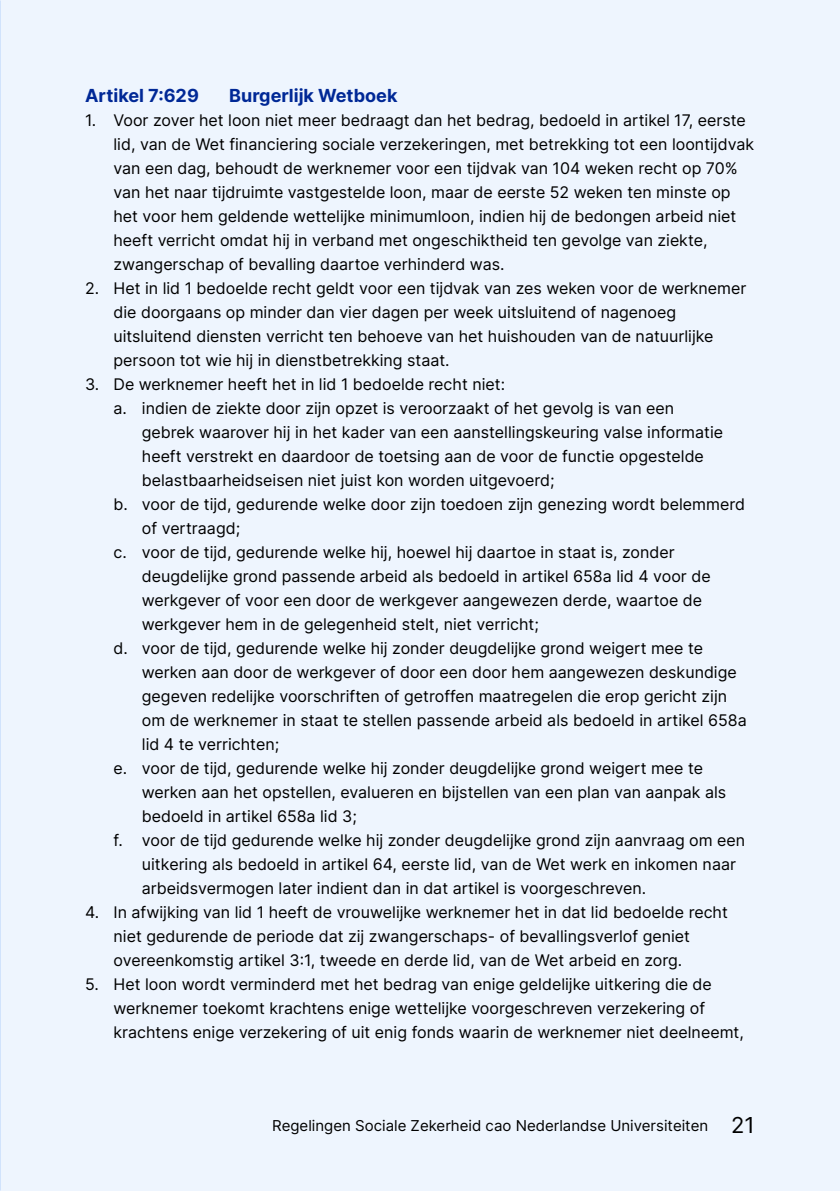
<style>
.page{position:relative;width:840px;height:1191px;background:#fff}
.page>*{position:absolute;margin:0;border:0;box-sizing:border-box;transform-origin:0 0}
.t1{font:700 18px "Inter";color:#002896}
.t2{font:16px/24px "Inter";color:#000}
.t3{font:15px "Inter";color:#000}
.s1{font-size:22px}
</style>
<div class="page">
<div style="left:0;top:0;width:839px;height:1191px;background:#eef5fe"></div>
<p class="t1" style="left:85px;top:82px;width:115px">Artikel 7:629</p>
<p class="t1" style="left:229px;top:82px;width:170px">Burgerlijk Wetboek</p>
<p class="t2" style="left:113px;top:108px;width:641px;text-indent:-28px">1. Voor zover het loon niet meer bedraagt dan het bedrag, bedoeld in artikel 17, eerste lid, van de Wet financiering sociale verzekeringen, met betrekking tot een loontijdvak van een dag, behoudt de werknemer voor een tijdvak van 104 weken recht op 70% van het naar tijdruimte vastgestelde loon, maar de eerste 52 weken ten minste op het voor hem geldende wettelijke minimumloon, indien hij de bedongen arbeid niet heeft verricht omdat hij in verband met ongeschiktheid ten gevolge van ziekte, zwangerschap of bevalling daartoe verhinderd was.</p>
<p class="t2" style="left:113px;top:276px;width:634px;text-indent:-28px">2. Het in lid 1 bedoelde recht geldt voor een tijdvak van zes weken voor de werknemer die doorgaans op minder dan vier dagen per week uitsluitend of nagenoeg uitsluitend diensten verricht ten behoeve van het huishouden van de natuurlijke persoon tot wie hij in dienstbetrekking staat.</p>
<p class="t2" style="left:85px;top:372px;width:421px">3. De werknemer heeft het in lid 1 bedoelde recht niet:</p>
<p class="t2" style="left:113px;top:396px;width:562px">a. indien de ziekte door zijn opzet is veroorzaakt of het gevolg is van een</p>
<p class="t2" style="left:142px;top:420px;width:582px">gebrek waarover hij in het kader van een aanstellingskeuring valse informatie</p>
<p class="t2" style="left:142px;top:444px;width:563px">heeft verstrekt en daardoor de toetsing aan de voor de functie opgestelde</p>
<p class="t2" style="left:142px;top:468px;width:414px">belastbaarheidseisen niet juist kon worden uitgevoerd;</p>
<p class="t2" style="left:113px;top:492px;width:632px">b. voor de tijd, gedurende welke door zijn toedoen zijn genezing wordt belemmerd</p>
<p class="t2" style="left:142px;top:516px;width:100px">of vertraagd;</p>
<p class="t2" style="left:113px;top:540px;width:562px">c. voor de tijd, gedurende welke hij, hoewel hij daartoe in staat is, zonder</p>
<p class="t2" style="left:142px;top:564px;width:570px">deugdelijke grond passende arbeid als bedoeld in artikel 658a lid 4 voor de</p>
<p class="t2" style="left:142px;top:588px;width:561px">werkgever of voor een door de werkgever aangewezen derde, waartoe de</p>
<p class="t2" style="left:142px;top:612px;width:398px">werkgever hem in de gelegenheid stelt, niet verricht;</p>
<p class="t2" style="left:113px;top:636px;width:591px">d. voor de tijd, gedurende welke hij zonder deugdelijke grond weigert mee te</p>
<p class="t2" style="left:142px;top:660px;width:596px">werken aan door de werkgever of door een door hem aangewezen deskundige</p>
<p class="t2" style="left:142px;top:684px;width:586px">gegeven redelijke voorschriften of getroffen maatregelen die erop gericht zijn</p>
<p class="t2" style="left:142px;top:708px;width:606px">om de werknemer in staat te stellen passende arbeid als bedoeld in artikel 658a</p>
<p class="t2" style="left:142px;top:732px;width:139px">lid 4 te verrichten;</p>
<p class="t2" style="left:113px;top:756px;width:591px">e. voor de tijd, gedurende welke hij zonder deugdelijke grond weigert mee te</p>
<p class="t2" style="left:142px;top:780px;width:585px">werken aan het opstellen, evalueren en bijstellen van een plan van aanpak als</p>
<p class="t2" style="left:142px;top:804px;width:216px">bedoeld in artikel 658a lid 3;</p>
<p class="t2" style="left:113px;top:828px;width:633px">f. voor de tijd gedurende welke hij zonder deugdelijke grond zijn aanvraag om een</p>
<p class="t2" style="left:142px;top:852px;width:595px">uitkering als bedoeld in artikel 64, eerste lid, van de Wet werk en inkomen naar</p>
<p class="t2" style="left:142px;top:876px;width:505px">arbeidsvermogen later indient dan in dat artikel is voorgeschreven.</p>
<p class="t2" style="left:113px;top:900px;width:615px;text-indent:-28px">4. In afwijking van lid 1 heeft de vrouwelijke werknemer het in dat lid bedoelde recht niet gedurende de periode dat zij zwangerschaps- of bevallingsverlof geniet overeenkomstig artikel 3:1, tweede en derde lid, van de Wet arbeid en zorg.</p>
<p class="t2" style="left:113px;top:972px;width:631px;text-indent:-28px">5. Het loon wordt verminderd met het bedrag van enige geldelijke uitkering die de werknemer toekomt krachtens enige wettelijke voorgeschreven verzekering of krachtens enige verzekering of uit enig fonds waarin de werknemer niet deelneemt,</p>
<p class="t3" style="left:272px;top:1114px;width:484px">Regelingen Sociale Zekerheid cao Nederlandse Universiteiten <span class="s1">21</span></p>
</div>
